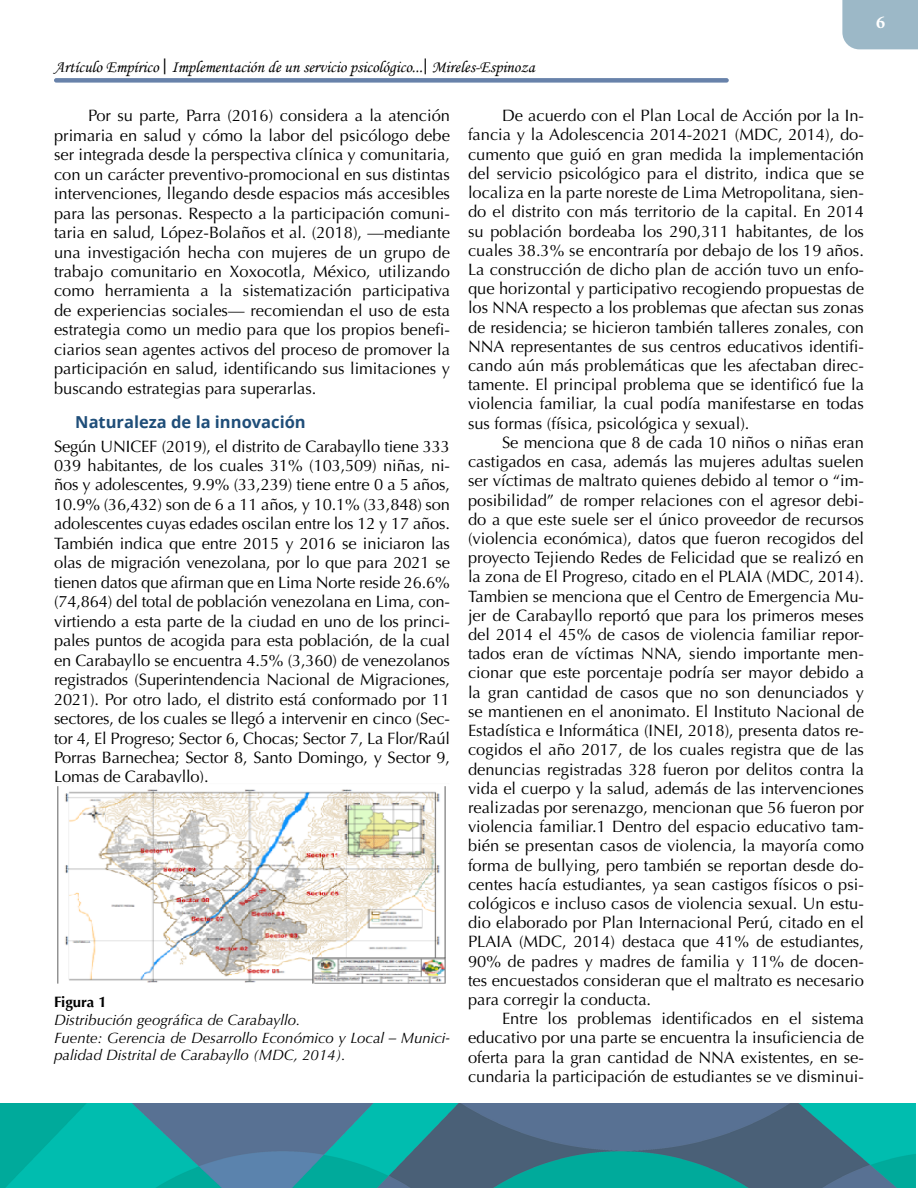
<style>
.page{position:relative;width:918px;height:1188px;background:#fff}
.page>*{position:absolute;margin:0;border:0;box-sizing:border-box;transform-origin:0 0}
.t1{font:700 18px "Minion Pro";color:#fff}
.t2{font:16.5px/19.2px "Optima";color:#000;text-align:justify}
.t3{font:16.5px "Monotype Corsiva";color:#000}
.Nivel_2{font:700 16.5px "Open Sans";color:#1f4e79}
.Titulo_de_tabla_text{font:italic 15px/17.7px "Optima";color:#000}
.Numero_tabla{font:700 15px "Optima CE";color:#000}
.s1{font-family:"Soberana Sans";font-size:15px}
</style>
<div class="page">
<div style="left:54px;top:78px;width:675px;height:5px;background:#6882aa;border-radius:2px"></div>
<div style="left:842px;top:0;width:76px;height:49px;background:#9cb8c7"></div>
<img style="left:0;top:1103px;width:915px;height:85px">
<img style="left:57px;top:786px;width:389px;height:198px">
<p class="t3" style="left:54px;top:57px;width:482px">Artículo Empírico <span class="s1">|</span> Implementación de un servicio psicológico...<span class="s1">|</span> Mireles-Espinoza</p>
<p class="t1" style="left:876px;top:10px;width:10px">6</p>
<p class="t2" style="left:54px;top:106px;width:398px;text-indent:34px">Por su parte, Parra (2016) considera a la atención primaria en salud y cómo la labor del psicólogo debe ser integrada desde la perspectiva clínica y comunitaria, con un carácter preventivo-promocional en sus distintas intervenciones, llegando desde espacios más accesibles para las personas. Respecto a la participación comuni&shy;taria en salud, López-Bolaños et al. (2018), —mediante una investigación hecha con mujeres de un grupo de trabajo comunitario en Xoxocotla, México, utilizando como herramienta a la sistematización participativa de experiencias sociales— recomiendan el uso de esta estrategia como un medio para que los propios benefi&shy;ciarios sean agentes activos del proceso de promover la participación en salud, identificando sus limitaciones y buscando estrategias para superarlas.</p>
<p class="Nivel_2" style="left:75px;top:410px;width:232px">Naturaleza de la innovación</p>
<p class="t2" style="left:54px;top:436px;width:398px">Según UNICEF (2019), el distrito de Carabayllo tiene 333<br>039 habitantes, de los cuales 31% (103,509) niñas, ni&shy;ños y adolescentes, 9.9% (33,239) tiene entre 0 a 5 años, 10.9% (36,432) son de 6 a 11 años, y 10.1% (33,848) son adolescentes cuyas edades oscilan entre los 12 y 17 años.<br>También indica que entre 2015 y 2016 se iniciaron las olas de migración venezolana, por lo que para 2021 se tienen datos que afirman que en Lima Norte reside 26.6% (74,864) del total de población venezolana en Lima, con&shy;virtiendo a esta parte de la ciudad en uno de los princi&shy;pales puntos de acogida para esta población, de la cual en Carabayllo se encuentra 4.5% (3,360) de venezolanos registrados (Superintendencia Nacional de Migraciones, 2021). Por otro lado, el distrito está conformado por 11 sectores, de los cuales se llegó a intervenir en cinco (Sec&shy;tor 4, El Progreso; Sector 6, Chocas; Sector 7, La Flor/Raúl Porras Barnechea; Sector 8, Santo Domingo, y Sector 9, Lomas de Carabayllo).</p>
<p class="Numero_tabla" style="left:54px;top:993px;width:54px">Figura 1</p>
<p class="Titulo_de_tabla_text" style="left:54px;top:1011px;width:248px">Distribución geográfica de Carabayllo.</p>
<p class="Titulo_de_tabla_text" style="left:54px;top:1029px;width:398px">Fuente: Gerencia de Desarrollo Económico y Local – Munici&shy;palidad Distrital de Carabayllo (MDC, 2014).</p>
<p class="t2" style="left:468px;top:106px;width:398px;text-indent:34px">De acuerdo con el Plan Local de Acción por la In&shy;fancia y la Adolescencia 2014-2021 (MDC, 2014), do&shy;cumento que guió en gran medida la implementación del servicio psicológico para el distrito, indica que se localiza en la parte noreste de Lima Metropolitana, sien&shy;do el distrito con más territorio de la capital. En 2014 su población bordeaba los 290,311 habitantes, de los cuales 38.3% se encontraría por debajo de los 19 años.<br>La construcción de dicho plan de acción tuvo un enfo&shy;que horizontal y participativo recogiendo propuestas de los NNA respecto a los problemas que afectan sus zonas de residencia; se hicieron también talleres zonales, con NNA representantes de sus centros educativos identifi&shy;cando aún más problemáticas que les afectaban direc&shy;tamente. El principal problema que se identificó fue la violencia familiar, la cual podía manifestarse en todas sus formas (física, psicológica y sexual).</p>
<p class="t2" style="left:468px;top:433px;width:398px;text-indent:34px">Se menciona que 8 de cada 10 niños o niñas eran castigados en casa, además las mujeres adultas suelen ser víctimas de maltrato quienes debido al temor o “im&shy;posibilidad” de romper relaciones con el agresor debi&shy;do a que este suele ser el único proveedor de recursos (violencia económica), datos que fueron recogidos del proyecto Tejiendo Redes de Felicidad que se realizó en la zona de El Progreso, citado en el PLAIA (MDC, 2014).<br>Tambien se menciona que el Centro de Emergencia Mu&shy;jer de Carabayllo reportó que para los primeros meses del 2014 el 45% de casos de violencia familiar repor&shy;tados eran de víctimas NNA, siendo importante men&shy;cionar que este porcentaje podría ser mayor debido a la gran cantidad de casos que no son denunciados y se mantienen en el anonimato. El Instituto Nacional de Estadística e Informática (INEI, 2018), presenta datos re&shy;cogidos el año 2017, de los cuales registra que de las denuncias registradas 328 fueron por delitos contra la vida el cuerpo y la salud, además de las intervenciones realizadas por serenazgo, mencionan que 56 fueron por violencia familiar.1 Dentro del espacio educativo tam&shy;bién se presentan casos de violencia, la mayoría como forma de bullying, pero también se reportan desde do&shy;centes hacía estudiantes, ya sean castigos físicos o psi&shy;cológicos e incluso casos de violencia sexual. Un estu&shy;dio elaborado por Plan Internacional Perú, citado en el PLAIA (MDC, 2014) destaca que 41% de estudiantes, 90% de padres y madres de familia y 11% de docen&shy;tes encuestados consideran que el maltrato es necesario para corregir la conducta.</p>
<p class="t2" style="left:468px;top:1009px;width:398px;text-indent:34px">Entre los problemas identificados en el sistema educativo por una parte se encuentra la insuficiencia de oferta para la gran cantidad de NNA existentes, en se&shy;cundaria la participación de estudiantes se ve disminui-</p>
</div>
